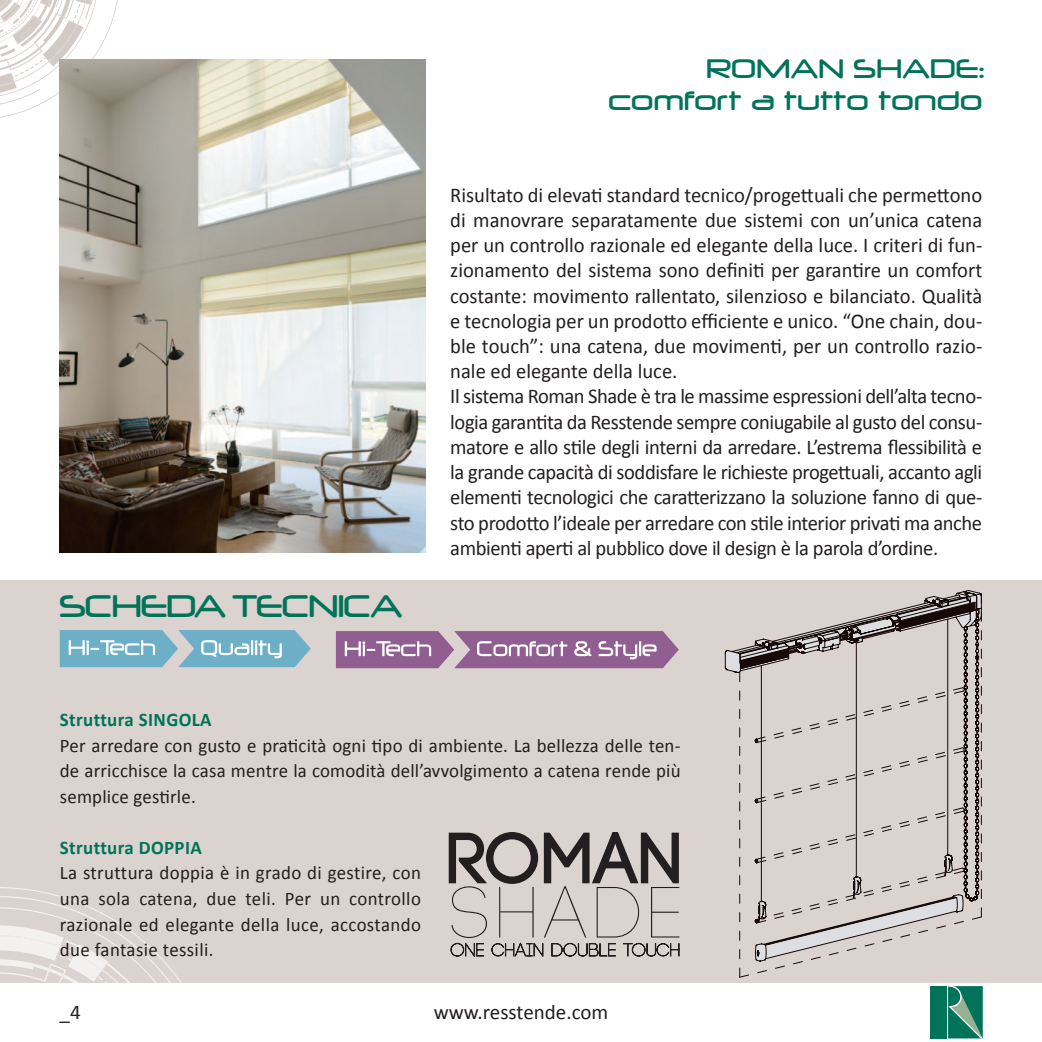
<style>
.page{position:relative;width:1042px;height:1042px;background:#fff}
.page>*{position:absolute;margin:0;border:0;box-sizing:border-box;transform-origin:0 0}
.t1{font:36.75px "Neuropol";letter-spacing:-.02em;color:#017359}
.t2{font:31.5px "Neuropol";letter-spacing:.01em;color:#017359}
.t3{font:21px/25.2px "Calibri";letter-spacing:-.01em;color:#231f20;text-align:justify}
.t4{font:19.25px/25.6px "Calibri";letter-spacing:.01em;color:#231f20;text-align:justify}
.t5{font:700 19.25px "Calibri";letter-spacing:.02em;color:#017359}
</style>
<div class="page">
<svg style="left:0;top:0;width:120px;height:120px"></svg>
<div style="left:946px;top:986px;width:37px;height:52px;background:#017359"></div>
<svg style="left:947px;top:986px;width:36px;height:52px"></svg>
<div style="left:930px;top:986px;width:16px;height:52px;background:#017359"></div>
<div style="left:0;top:580px;width:1042px;height:402px;background:#dbd3cf"></div>
<svg style="left:0;top:887px;width:223px;height:96px"></svg>
<img style="left:60px;top:60px;width:365px;height:493px">
<svg style="left:60px;top:630px;width:251px;height:37px;background:#85bacd"></svg>
<svg style="left:336px;top:631px;width:343px;height:37px;background:#a178a1"></svg>
<svg style="left:449px;top:832px;width:230px;height:124px"></svg>
<svg style="left:725px;top:590px;width:257px;height:388px"></svg>
<p class="t2" style="left:706px;top:52px;width:279px">ROMAN SHADE:</p>
<p class="t2" style="left:609px;top:84px;width:375px">comfort a tutto tondo</p>
<p class="t1" style="left:60px;top:586px;width:344px">SCHEDA TECNICA</p>
<p class="t3" style="left:450px;top:182px;width:534px">Risultato di elevati standard tecnico/progettuali che permettono di manovrare separatamente due sistemi con un’unica catena per un controllo razionale ed elegante della luce. I criteri di fun&shy;zionamento del sistema sono definiti per garantire un comfort costante: movimento rallentato, silenzioso e bilanciato. Qualità e tecnologia per un prodotto efficiente e unico. “One chain, dou&shy;ble touch”: una catena, due movimenti, per un controllo razio&shy;nale ed elegante della luce.</p>
<p class="t3" style="left:450px;top:384px;width:534px">Il sistema Roman Shade è tra le massime espressioni dell’alta tecno&shy;logia garantita da Resstende sempre coniugabile al gusto del consu&shy;matore e allo stile degli interni da arredare. L’estrema flessibilità e la grande capacità di soddisfare le richieste progettuali, accanto agli elementi tecnologici che caratterizzano la soluzione fanno di que&shy;sto prodotto l’ideale per arredare con stile interior privati ma anche ambienti aperti al pubblico dove il design è la parola d’ordine.</p>
<p class="t5" style="left:60px;top:707px;width:153px">Struttura SINGOLA</p>
<p class="t4" style="left:60px;top:732px;width:622px">Per arredare con gusto e praticità ogni tipo di ambiente. La bellezza delle ten&shy;de arricchisce la casa mentre la comodità dell’avvolgimento a catena rende più semplice gestirle.</p>
<p class="t5" style="left:60px;top:835px;width:143px">Struttura DOPPIA</p>
<p class="t4" style="left:60px;top:860px;width:363px">La struttura doppia è in grado di gestire, con una sola catena, due teli. Per un controllo razionale ed elegante della luce, accostando due fantasie tessili.</p>
<p class="t3" style="left:60px;top:999px;width:23px">_4</p>
<p class="t3" style="left:434px;top:1000px;width:176px">www.resstende.com</p>
</div>
